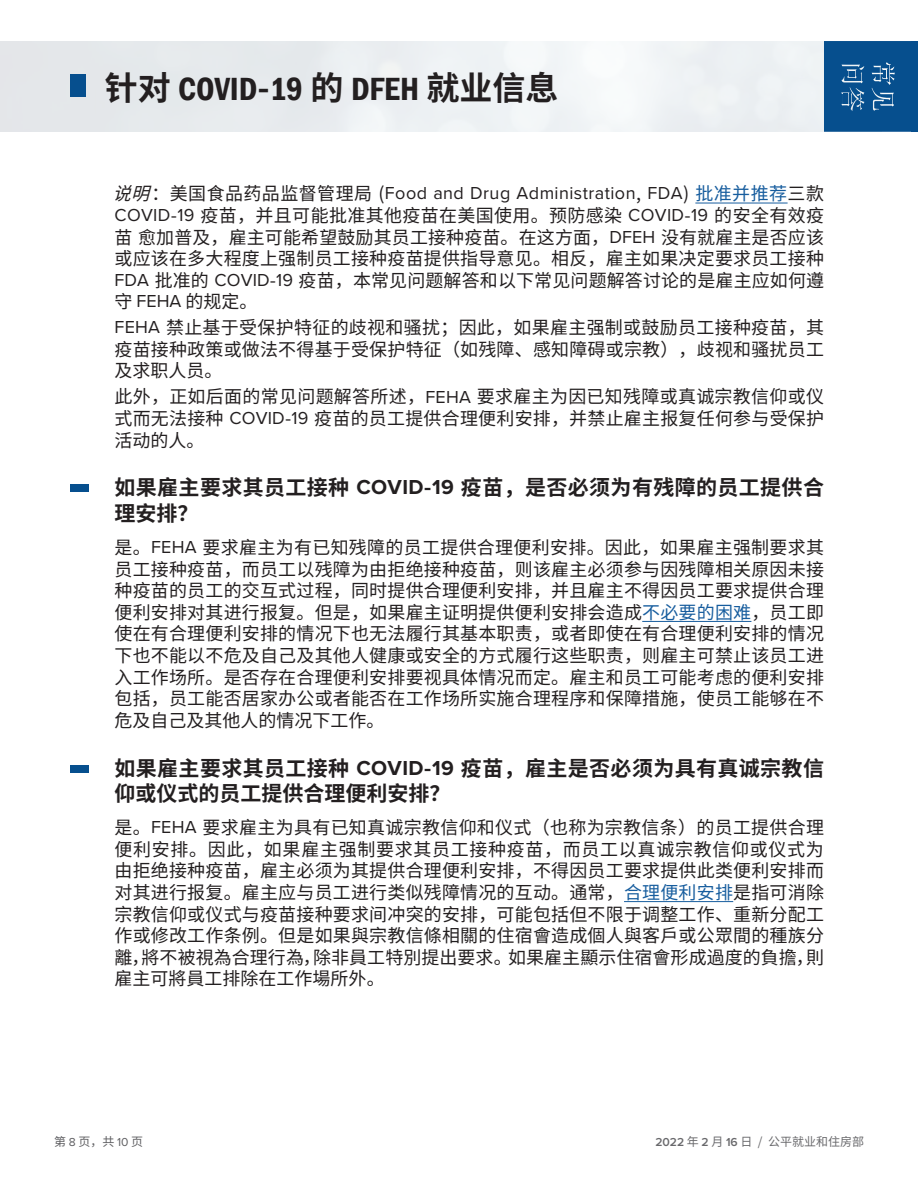
<style>
.page{position:relative;width:918px;height:1188px;background:#fff}
.page>*{position:absolute;margin:0;border:0;box-sizing:border-box;transform-origin:0 0}
.t1{font:600 condensed 33px "Franklin Gothic";color:#231f20}
.t2{font:700 21px/25.2px "Source Han Sans SC";letter-spacing:.02em;color:#231f20}
.t3{font:18px/21.6px "Source Han Sans SC";letter-spacing:.01em;color:#231f20;text-align:justify}
.t4{font:18px "Proxima Nova";letter-spacing:.025em;color:#231f20}
.t5{font:12px "Source Han Sans SC";color:#69696c}
.t6{font:12px "Source Han Sans SC";color:#5f5f62}
.s1{font-family:"Source Han Sans SC";font-weight:700;font-stretch:normal}
.s2{font-family:"Source Han Sans SC"}
.s3{font-family:"Source Han Sans SC";color:#175d9e}
.s4{font-style:italic}
.s5{font-family:"Proxima Nova"}
.s6{color:#175d9e}
.s7{font-family:"Proxima Nova";font-weight:600}
</style>
<div class="page">
<div style="left:0;top:41px;width:918px;height:91px;background:#ebeff2"></div>
<div style="left:70px;top:74px;width:16px;height:22px;background:#064f8e"></div>
<hr style="left:695px;top:203px;width:93px;height:1px;background:#175d9e">
<hr style="left:642px;top:621px;width:109px;height:1px;background:#175d9e">
<hr style="left:624px;top:901px;width:109px;height:1px;background:#175d9e">
<div style="left:70px;top:484px;width:19px;height:7px;background:#064f8e"></div>
<div style="left:70px;top:766px;width:19px;height:7px;background:#064f8e"></div>
<svg style="left:824px;top:41px;width:94px;height:91px;background:#125793"></svg>
<p class="t1" style="left:105px;top:67px;width:455px"><span class="s1">针对</span> COVID<span class="s1">-</span>19 <span class="s1">的</span> DFEH <span class="s1">就业信息</span></p>
<p class="t4" style="left:151px;top:180px;width:674px"><span class="s2">：美国食品药品监督管理局 (</span>Food and Drug Administration<span class="s2">,</span> FDA<span class="s2">)</span> <span class="s3">批准并推荐</span><span class="s2">三款</span></p>
<p class="t3" style="left:113px;top:183px;width:713px;text-align:left"><span class="s4">说明<br></span><span class="s5">COVID</span>-<span class="s5">19</span> 疫苗，并且可能批准其他疫苗在美国使用。预防感染 <span class="s5">COVID</span>-<span class="s5">19</span> 的安全有效疫苗愈加普及，雇主可能希望鼓励其员工接种疫苗。在这方面，<span class="s5">DFEH</span> 没有就雇主是否应该或应该在多大程度上强制员工接种疫苗提供指导意见。相反，雇主如果决定要求员工接种<span class="s5">FDA</span> 批准的 <span class="s5">COVID</span>-<span class="s5">19</span> 疫苗，本常见问题解答和以下常见问题解答讨论的是雇主应如何遵守 <span class="s5">FEHA</span> 的规定。</p>
<p class="t3" style="left:115px;top:317px;width:711px"><span class="s5">FEHA</span> 禁止基于受保护特征的歧视和骚扰；因此，如果雇主强制或鼓励员工接种疫苗，其疫苗接种政策或做法不得基于受保护特征（如残障、感知障碍或宗教），歧视和骚扰员工及求职人员。</p>
<p class="t3" style="left:115px;top:386px;width:711px">此外，正如后面的常见问题解答所述，<span class="s5">FEHA</span> 要求雇主为因已知残障或真诚宗教信仰或仪式而无法接种 <span class="s5">COVID</span>-<span class="s5">19</span> 疫苗的员工提供合理便利安排，并禁止雇主报复任何参与受保护活动的人。</p>
<p class="t2" style="left:115px;top:476px;width:711px">如果雇主要求其员工接种 <span class="s5">COVID</span>-<span class="s5">19</span> 疫苗，是否必须为有残障的员工提供合理安排?</p>
<p class="t3" style="left:115px;top:537px;width:711px">是。<span class="s5">FEHA</span> 要求雇主为有已知残障的员工提供合理便利安排。因此，如果雇主强制要求其员工接种疫苗，而员工以残障为由拒绝接种疫苗，则该雇主必须参与因残障相关原因未接种疫苗的员工的交互式过程，同时提供合理便利安排，并且雇主不得因员工要求提供合理便利安排对其进行报复。但是，如果雇主证明提供便利安排会造成<span class="s6">不必要的困难</span>，员工即使在有合理便利安排的情况下也无法履行其基本职责，或者即使在有合理便利安排的情况下也不能以不危及自己及其他人健康或安全的方式履行这些职责，则雇主可禁止该员工进入工作场所。是否存在合理便利安排要视具体情况而定。雇主和员工可能考虑的便利安排包括，员工能否居家办公或者能否在工作场所实施合理程序和保障措施，使员工能够在不危及自己及其他人的情况下工作。</p>
<p class="t2" style="left:115px;top:756px;width:711px">如果雇主要求其员工接种 <span class="s5">COVID</span>-<span class="s5">19</span> 疫苗，雇主是否必须为具有真诚宗教信仰或仪式的员工提供合理便利安排?</p>
<p class="t3" style="left:115px;top:817px;width:711px;text-align:right">是。<span class="s5">FEHA</span> 要求雇主为具有已知真诚宗教信仰和仪式（也称为宗教信条）的员工提供合理便利安排。因此，如果雇主强制要求其员工接种疫苗，而员工以真诚宗教信仰或仪式为由拒绝接种疫苗，雇主必须为其提供合理便利安排，不得因员工要求提供此类便利安排而对其进行报复。雇主应与员工进行类似残障情况的互动。通常，<span class="s6">合理便利安排</span>是指可消除宗教信仰或仪式与疫苗接种要求间冲突的安排，可能包括但不限于调整工作、重新分配工作或修改工作条例。但是如果與宗教信條相關的住宿會造成個人與客戶或公眾間的種族分如果雇主顯示住宿會形成過度的負擔則，</p>
<p class="t3" style="left:313px;top:947px;width:200px">除非員工特別提出要求。</p>
<p class="t3" style="left:115px;top:947px;width:272px">離，<br>雇主可將員工排除在工作場所外。</p>
<p class="t3" style="left:142px;top:947px;width:181px">將不被視為合理行為，</p>
<p class="t6" style="left:54px;top:1135px;width:91px">第 页<span class="s5">8</span> ，共<span class="s5">10</span>页</p>
<p class="t5" style="left:655px;top:1135px;width:210px"><span class="s7">2022</span> 年 月<span class="s7">2 16</span> 日 / 公平就业和住房部</p>
</div>
